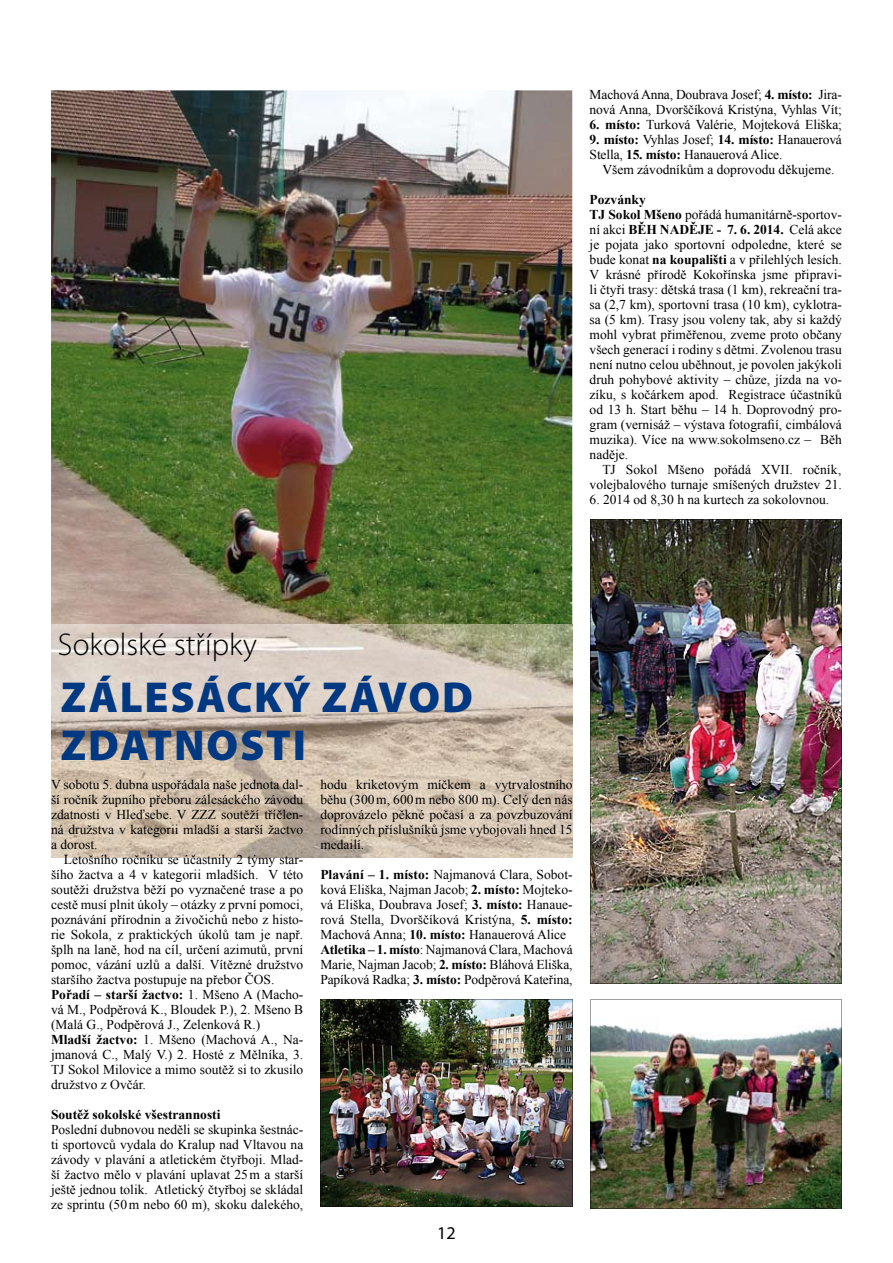
<style>
.page{position:relative;width:893px;height:1263px;background:#fff}
.page>*{position:absolute;margin:0;border:0;box-sizing:border-box;transform-origin:0 0}
.t1{font:900 43.5px/48px "Myriad Pro";letter-spacing:.04em;color:#003882}
.t2{font:300 31.5px "Myriad Pro";color:#000}
.t3{font:18px "Myriad Pro";color:#000}
.t4{font:13.5px/15px "Times New Roman";color:#000}
.t5{font:700 13.5px "Times New Roman";color:#000}
.s1{font-weight:700}
</style>
<div class="page">
<img style="left:51px;top:90px;width:521px;height:534px">
<img style="left:51px;top:624px;width:521px;height:234px">
<img style="left:321px;top:999px;width:252px;height:208px">
<img style="left:591px;top:519px;width:251px;height:465px">
<img style="left:591px;top:999px;width:251px;height:210px">
<p class="t4" style="left:590px;top:87px;width:254px">Machová Anna, Doubrava Josef; <span class="s1">4. místo:</span> Jira&shy;nová Anna, Dvorščíková Kristýna, Vyhlas Vít;</p>
<p class="t4" style="left:590px;top:117px;width:254px"><span class="s1">6. místo:</span> Turková Valérie, Mojteková Eliška;</p>
<p class="t4" style="left:590px;top:132px;width:254px"><span class="s1">9. místo:</span> Vyhlas Josef; <span class="s1">14. místo:</span> Hanauerová<br>Stella, <span class="s1">15. místo:</span> Hanauerová Alice.</p>
<p class="t4" style="left:602px;top:162px;width:234px">Všem závodníkům a doprovodu děkujeme.</p>
<p class="t4" style="left:590px;top:192px;width:254px"><span class="s1">Pozvánky<br>TJ Sokol Mšeno</span> pořádá humanitárně-sportov&shy;ní akci <span class="s1">BĚH NADĚJE - 7. 6. 2014.</span> Celá akce je pojata jako sportovní odpoledne, které se bude konat <span class="s1">na koupališti</span> a v přilehlých lesích.<br>V krásné přírodě Kokořínska jsme připravi&shy;li čtyři trasy: dětská trasa (1 km), rekreační tra&shy;sa (2,7 km), sportovní trasa (10 km), cyklotra&shy;sa (5 km). Trasy jsou voleny tak, aby si každý mohl vybrat přiměřenou, zveme proto občany všech generací i rodiny s dětmi. Zvolenou trasu není nutno celou uběhnout, je povolen jakýkoli druh pohybové aktivity – chůze, jízda na vo&shy;zíku, s kočárkem apod. Registrace účastníků od 13 h. Start běhu – 14 h. Doprovodný pro&shy;gram (vernisáž – výstava fotografií, cimbálová muzika). Více na www.sokolmseno.cz – Běh naděje.</p>
<p class="t4" style="left:590px;top:462px;width:254px;text-align:right">TJ Sokol Mšeno pořádá XVII. ročník‚ volejbalového turnaje smíšených družstev 21.</p>
<p class="t4" style="left:590px;top:492px;width:241px">6. 2014 od 8,30 h na kurtech za sokolovnou.</p>
<h2 class="t2" style="left:58px;top:625px;width:200px">Sokolské střípky</h2>
<h1 class="t1" style="left:61px;top:672px;width:413px">ZÁLESÁCKÝ ZÁVOD<br>ZDATNOSTI</h1>
<p class="t4" style="left:51px;top:777px;width:254px;text-align:justify">V sobotu 5. dubna uspořádala naše jednota dal&shy;ší ročník župního přeboru zálesáckého závodu zdatnosti v Hleďsebe. V ZZZ soutěží tříčlen&shy;ná družstva v kategorii mladší a starší žactvo a dorost.</p>
<p class="t4" style="left:51px;top:852px;width:254px;text-indent:13px">Letošního ročníku se účastnily 2 týmy star&shy;šího žactva a 4 v kategorii mladších. V této soutěži družstva běží po vyznačené trase a po cestě musí plnit úkoly – otázky z první pomoci, poznávání přírodnin a živočichů nebo z histo&shy;rie Sokola, z praktických úkolů tam je např. šplh na laně, hod na cíl, určení azimutů, první pomoc, vázání uzlů a další. Vítězné družstvo staršího žactva postupuje na přebor ČOS.<br><span class="s1">Pořadí – starší žactvo:</span> 1. Mšeno A (Macho&shy;vá M., Podpěrová K., Bloudek P.), 2. Mšeno B (Malá G., Podpěrová J., Zelenková R.)<br><span class="s1">Mladší žactvo:</span> 1. Mšeno (Machová A., Na&shy;jmanová C., Malý V.) 2. Hosté z Mělníka, 3.<br>TJ Sokol Milovice a mimo soutěž si to zkusilo družstvo z Ovčár.</p>
<p class="t5" style="left:51px;top:1105px;width:171px">Soutěž sokolské všestrannosti</p>
<p class="t4" style="left:51px;top:1122px;width:254px;text-align:justify">Poslední dubnovou neděli se skupinka šestnác&shy;ti sportovců vydala do Kralup nad Vltavou na závody v plavání a atletickém čtyřboji. Mlad&shy;ší žactvo mělo v plavání uplavat 25 m a starší ještě jednou tolik. Atletický čtyřboj se skládal ze sprintu (50 m nebo 60 m), skoku dalekého,</p>
<p class="t4" style="left:320px;top:777px;width:254px;text-align:justify">hodu kriketovým míčkem a vytrvalostního běhu (300 m, 600 m nebo 800 m). Celý den nás doprovázelo pěkné počasí a za povzbuzování rodinných příslušníků jsme vybojovali hned 15 medailí.</p>
<p class="t4" style="left:320px;top:867px;width:254px"><span class="s1">Plavání – 1. místo:</span> Najmanová Clara, Sobot&shy;ková Eliška, Najman Jacob; <span class="s1">2. místo:</span> Mojteko&shy;vá Eliška, Doubrava Josef; <span class="s1">3. místo:</span> Hanaue&shy;rová Stella, Dvorščíková Kristýna, <span class="s1">5. místo:<br></span>Machová Anna; <span class="s1">10. místo:</span> Hanauerová Alice <span class="s1">Atletika – 1. místo</span>: Najmanová Clara, Machová Marie, Najman Jacob; <span class="s1">2. místo:</span> Bláhová Eliška, Papíková Radka; <span class="s1">3. místo:</span> Podpěrová Kateřina,</p>
<h3 class="t3" style="left:437px;top:1222px;width:20px">12</h3>
</div>
